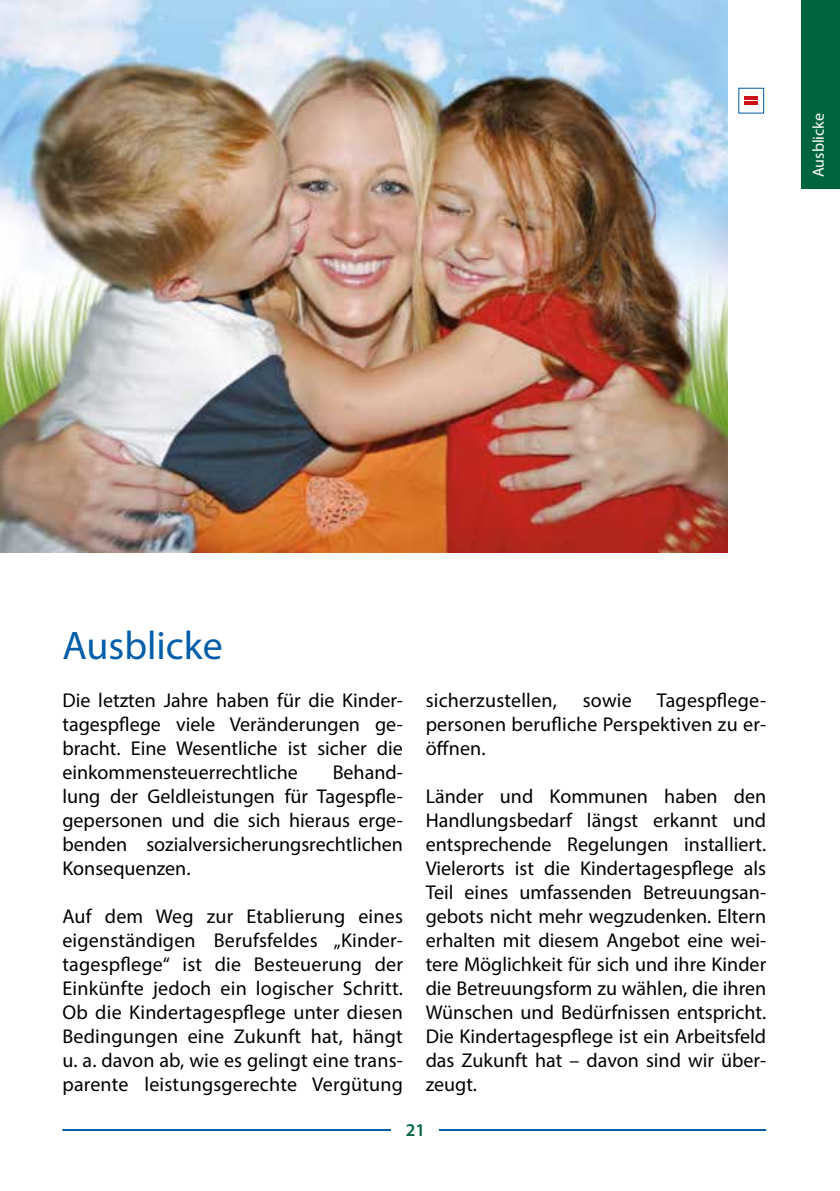
<style>
.page{position:relative;width:840px;height:1191px;background:#fff}
.page>*{position:absolute;margin:0;border:0;box-sizing:border-box;transform-origin:0 0}
.t1{font:40px "Myriad Pro";color:#005da9}
.t2{font:20px/24px "Myriad Pro";color:#000;text-align:justify}
.t3{font:600 18px "Myriad Pro";color:#00653f}
.t4{font:16px "Myriad Pro";color:#fff}
</style>
<div class="page">
<hr style="left:62px;top:1129px;width:703px;height:2px;background:#005da9">
<div style="left:391px;top:1122px;width:48px;height:35px;background:#fff"></div>
<hr style="left:744px;top:96px;width:13px;height:4px;background:#cd1316">
<svg style="left:744px;top:102px;width:13px;height:3px"></svg>
<div style="left:801px;top:0;width:38px;height:189px;background:#00653f"></div>
<img style="left:0;top:0;width:727px;height:553px">
<p class="t4" style="left:808px;top:177px;width:66px;rotate:-90deg">Ausblicke</p>
<h1 class="t1" style="left:62px;top:621px;width:162px">Ausblicke</h1>
<p class="t2" style="left:62px;top:688px;width:342px">Die letzten Jahre haben für die Kinder&shy;tagespflege viele Veränderungen ge&shy;bracht. Eine Wesentliche ist sicher die einkommensteuerrechtliche</p>
<p class="t2" style="left:62px;top:760px;width:342px;text-indent:270px">Behand&shy;lung der Geldleistungen für Tagespfle&shy;gepersonen und die sich hieraus erge&shy;benden sozialversicherungsrechtlichen Konsequenzen.</p>
<p class="t2" style="left:62px;top:904px;width:342px">Auf dem Weg zur Etablierung eines eigenständigen Berufsfeldes „Kinder&shy;tagespflege“ ist die Besteuerung der Einkünfte jedoch ein logischer Schritt.<br>Ob die Kindertagespflege unter diesen Bedingungen eine Zukunft hat, hängt u. a. davon ab, wie es gelingt eine trans&shy;parente leistungsgerechte Vergütung</p>
<p class="t2" style="left:425px;top:688px;width:342px;text-indent:231px">Tagespflege&shy;personen berufliche Perspektiven zu er&shy;öffnen.</p>
<p class="t2" style="left:425px;top:784px;width:342px">Länder und Kommunen haben den Handlungsbedarf längst erkannt und entsprechende Regelungen installiert.<br>Vielerorts ist die Kindertagespflege als Teil eines umfassenden Betreuungsan&shy;gebots nicht mehr wegzudenken. Eltern erhalten mit diesem Angebot eine wei&shy;tere Möglichkeit für sich und ihre Kinder die Betreuungsform zu wählen, die ihren Wünschen und Bedürfnissen entspricht.<br>Die Kindertagespflege ist ein Arbeitsfeld das Zukunft hat – davon sind wir über&shy;zeugt.</p>
<p class="t2" style="left:425px;top:688px;width:133px">sicherzustellen,</p>
<p class="t2" style="left:582px;top:688px;width:50px">sowie</p>
<p class="t3" style="left:405px;top:1118px;width:21px">21</p>
</div>
